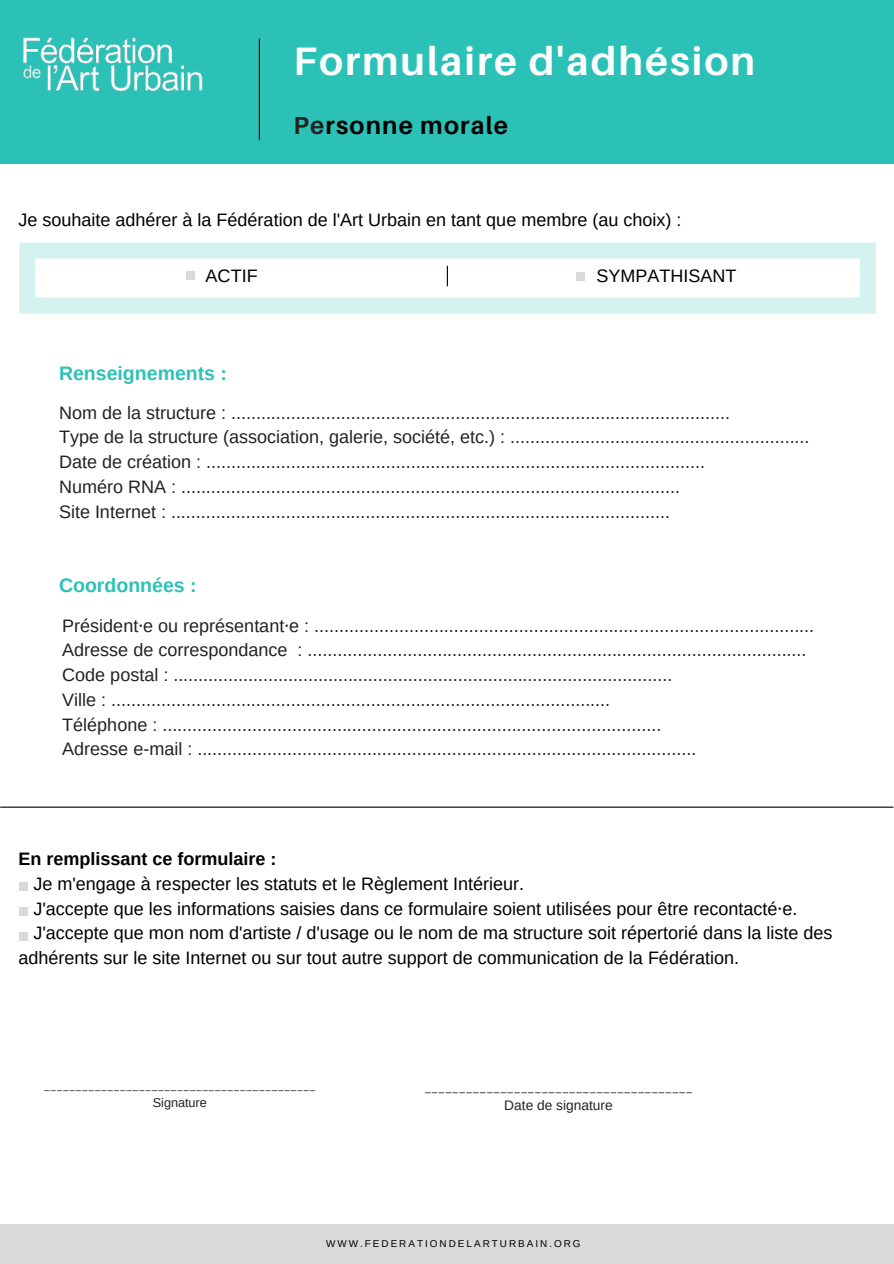
<style>
.page{position:relative;width:894px;height:1264px;background:#fff}
.page>*{position:absolute;margin:0;border:0;box-sizing:border-box;transform-origin:0 0}
.t1{font:700 39.75px "Aileron";letter-spacing:.05em;color:#fcfcfc}
.t2{font:700 24.6px "Aileron";letter-spacing:.05em;color:#000}
.t3{font:700 19.5px "Arimo";color:#2cc1b7}
.t4{font:18px/24.8px "Arimo";color:#222}
.t5{font:18px "Arimo";color:#000}
.t6{font:700 18px "Arimo";color:#000}
.t7{font:18px "Arimo";color:#000}
.t8{font:13.8px/18px "Aileron";color:#222;text-align:center}
.t9{font:12.6px/16.8px "Aileron";color:#222;text-align:center}
.t10{font:9.9px "Arimo";letter-spacing:.2em;color:#000}
.s1{color:#222}
.s2{font-family:"Noto Sans"}
.s3{font-family:"Arimo"}
</style>
<div class="page">
<div style="left:0;top:1224px;width:893px;height:39px;background:#d9d9d9"></div>
<div style="left:0;top:0;width:893px;height:164px;background:#2cc1b7"></div>
<img style="left:23px;top:37px;width:180px;height:55px">
<hr style="left:259px;top:39px;width:1px;height:101px;background:#000">
<svg style="left:19px;top:243px;width:856px;height:71px"></svg>
<hr style="left:446px;top:266px;width:2px;height:20px;background:#000">
<div style="left:186px;top:271px;width:9px;height:9px;background:#d9d9d9"></div>
<hr style="left:1px;top:806px;width:891px;height:1px;background:#000">
<div style="left:19px;top:881px;width:9px;height:9px;background:#d9d9d9"></div>
<div style="left:19px;top:906px;width:9px;height:9px;background:#d9d9d9"></div>
<div style="left:19px;top:931px;width:9px;height:9px;background:#d9d9d9"></div>
<div style="left:576px;top:272px;width:8px;height:8px;background:#d9d9d9"></div>
<h2 class="t1" style="left:293px;top:36px;width:463px">Formulaire d'adhésion</h2>
<h5 class="t2" style="left:293px;top:110px;width:216px"><span class="s1">Pe</span>rsonne morale</h5>
<h1 class="t5" style="left:18px;top:209px;width:664px">Je souhaite adhérer à la Fédération de l'Art Urbain en tant que membre (au choix) :</h1>
<h5 class="t7" style="left:205px;top:266px;width:53px">ACTIF</h5>
<h6 class="t7" style="left:596px;top:266px;width:141px">SYMPATHISANT</h6>
<h3 class="t3" style="left:59px;top:362px;width:169px">Renseignements :</h3>
<h3 class="t4" style="left:59px;top:400px;width:751px">Nom de la structure : ....................................................................................................<br>Type de la structure (association, galerie, société, etc.) : ............................................................<br>Date de création : ....................................................................................................<br>Numéro RNA : ....................................................................................................<br>Site Internet : ....................................................................................................</h3>
<h6 class="t3" style="left:59px;top:574px;width:139px">Coordonnées :</h6>
<h4 class="t4" style="left:62px;top:613px;width:753px">Président<span class="s2">⸱</span>e ou représentant<span class="s2">⸱</span>e : ....................................................................................................<br>Adresse de correspondance : ....................................................................................................<br>Code postal : ....................................................................................................<br>Ville : ....................................................................................................<br>Téléphone : ....................................................................................................<br>Adresse e-mail : ....................................................................................................</h4>
<p class="t6" style="left:18px;top:848px;width:259px">En remplissant ce formulaire :</p>
<p class="t5" style="left:33px;top:873px;width:492px">Je m'engage à respecter les statuts et le Règlement Intérieur.</p>
<p class="t5" style="left:33px;top:898px;width:765px">J'accepte que les informations saisies dans ce formulaire soient utilisées pour être recontacté<span class="s2">⸱</span>e.</p>
<p class="t5" style="left:33px;top:923px;width:800px">J'accepte que mon nom d'artiste / d'usage ou le nom de ma structure soit répertorié dans la liste des</p>
<p class="t5" style="left:18px;top:948px;width:722px">adhérents sur le site Internet ou sur tout autre support de communication de la Fédération.</p>
<h4 class="t9" style="left:44px;top:1076px;width:273px">___________________________________________<br><span class="s3">Signature</span></h4>
<h5 class="t8" style="left:424px;top:1077px;width:270px">_______________________________________<br><span class="s3">Date de signature</span></h5>
<h5 class="t10" style="left:326px;top:1237px;width:256px">WWW.FEDERATIONDELARTURBAIN.ORG</h5>
</div>
